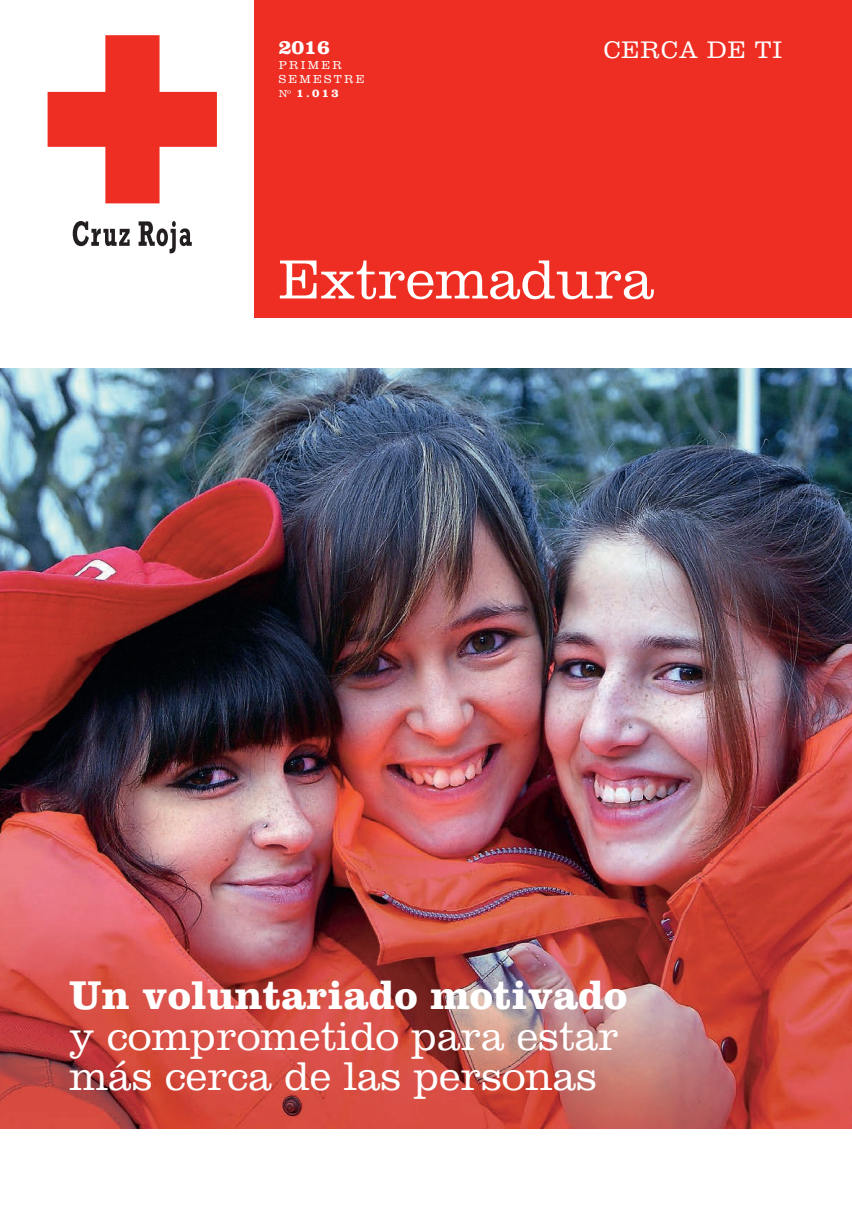
<style>
.page{position:relative;width:852px;height:1222px;background:#fff}
.page>*{position:absolute;margin:0;border:0;box-sizing:border-box;transform-origin:0 0}
.t1{font:300 57.15px "Clarendon";color:#fff}
.t2{font:300 41.7px/40.5px "Clarendon";color:#fff}
.t3{font:700 41.7px "Clarendon";color:#fff}
.t4{font:300 24.9px "Clarendon";letter-spacing:.045em;color:#fff}
.t5{font:700 21px "Clarendon";color:#fff}
.t6{font:300 12px/14.4px "Clarendon";letter-spacing:.195em;color:#fff}
.s1{font-size:10.5px}
.s2{font-weight:700}
</style>
<div class="page">
<div style="left:253px;top:0;width:598px;height:317px;background:#ee2e22"></div>
<svg style="left:48px;top:35px;width:169px;height:168px"></svg>
<svg style="left:73px;top:221px;width:119px;height:32px"></svg>
<img style="left:0;top:369px;width:851px;height:759px">
<p class="t5" style="left:279px;top:34px;width:52px">2016</p>
<p class="t6" style="left:279px;top:57px;width:87px">PRIMER<br>SEMESTRE<br><span class="s1">Nº</span> <span class="s2">1.013</span></p>
<p class="t4" style="left:603px;top:35px;width:180px">CERCA DE TI</p>
<h1 class="t1" style="left:279px;top:246px;width:377px">Extremadura</h1>
<p class="t3" style="left:69px;top:969px;width:559px">Un voluntariado motivado</p>
<p class="t2" style="left:69px;top:1014px;width:551px">y comprometido para estar más cerca de las personas</p>
</div>
